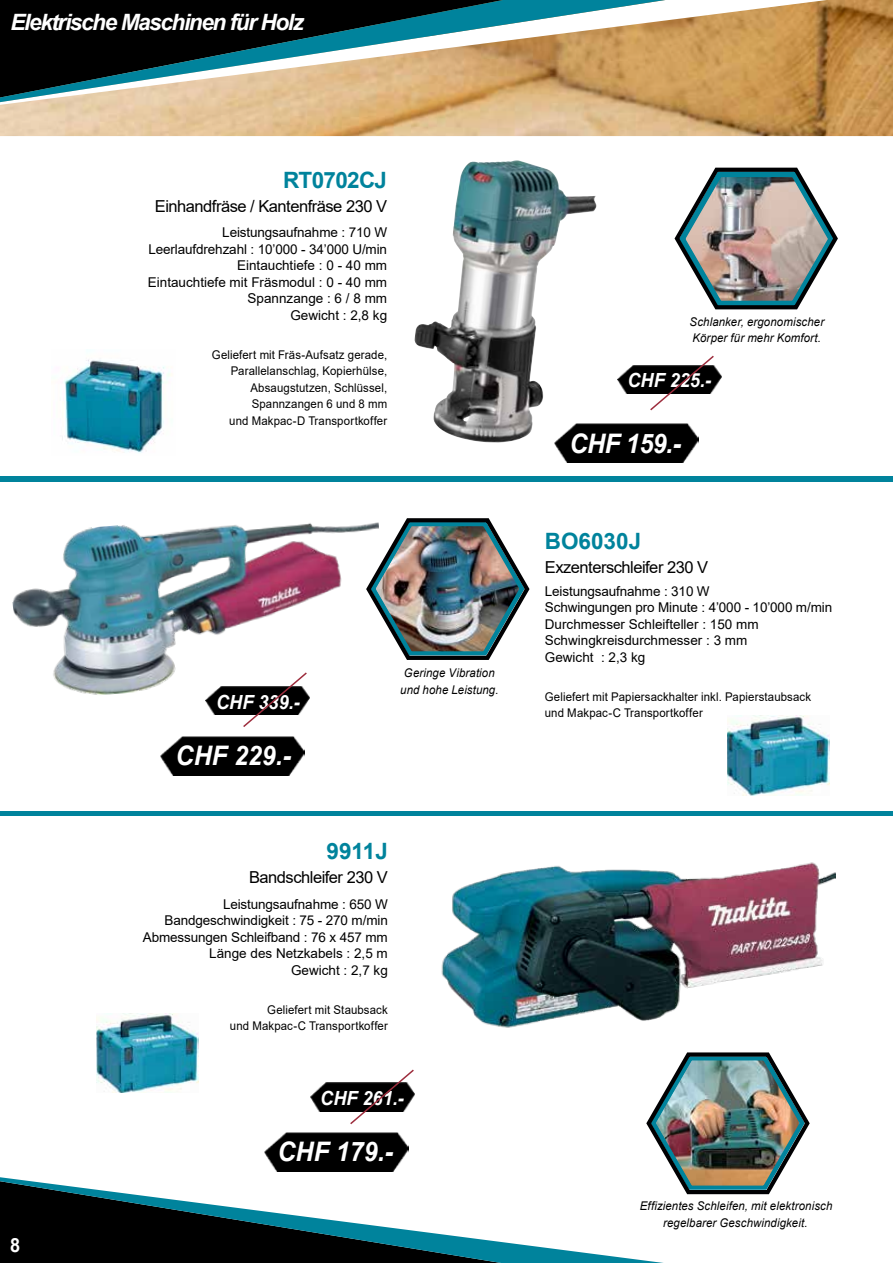
<style>
.page{position:relative;width:893px;height:1263px;background:#fff}
.page>*{position:absolute;margin:0;border:0;box-sizing:border-box;transform-origin:0 0}
.t1{font:italic 700 26.85px "Arial";color:#fff;scale:.93 1}
.t2{font:italic 700 22.5px "Arial";letter-spacing:-.06em;color:#fff}
.t3{font:700 22.5px "Arial";color:#00839c}
.t4{font:700 22.5px "Arial";letter-spacing:-.03em;color:#00839c}
.t5{font:italic 700 19.5px "Arial";color:#fff;scale:.93 1}
.t6{font:700 19.5px "Arial";color:#fff;scale:.93 1}
.t7{font:16.5px "Arial";letter-spacing:-.03em;color:#000}
.t8{font:13.5px/16.5px "Arial";letter-spacing:-.01em;color:#000;text-align:right}
.t9{font:12px/16.5px "Arial";letter-spacing:.01em;color:#000;text-align:right;scale:.95 1}
.t10{font:italic 12px/16.5px "Arial";letter-spacing:.01em;color:#000;text-align:center;scale:.95 1}
</style>
<div class="page">
<img style="left:0;top:0;width:893px;height:136px">
<div style="left:0;top:476px;width:893px;height:6px;background:#00839c"></div>
<hr style="left:0;top:811px;width:893px;height:4px;background:#00839c">
<svg style="left:0;top:0;width:827px;height:105px;background:#cfa367"></svg>
<svg style="left:0;top:0;width:665px;height:102px;background:#6e705f"></svg>
<svg style="left:0;top:1177px;width:663px;height:86px"></svg>
<img style="left:674px;top:167px;width:164px;height:143px">
<img style="left:390px;top:518px;width:140px;height:142px">
<img style="left:644px;top:1052px;width:166px;height:144px">
<img style="left:62px;top:349px;width:110px;height:104px">
<img style="left:414px;top:160px;width:183px;height:283px">
<img style="left:441px;top:862px;width:394px;height:166px">
<img style="left:12px;top:522px;width:378px;height:173px">
<img style="left:555px;top:423px;width:144px;height:39px">
<img style="left:618px;top:365px;width:104px;height:28px">
<img style="left:161px;top:736px;width:144px;height:39px">
<img style="left:205px;top:686px;width:105px;height:29px">
<img style="left:265px;top:1132px;width:144px;height:39px">
<img style="left:310px;top:1082px;width:39px;height:29px">
<svg style="left:648px;top:355px;width:67px;height:56px"></svg>
<svg style="left:242px;top:671px;width:66px;height:56px"></svg>
<svg style="left:349px;top:1069px;width:66px;height:56px"></svg>
<img style="left:727px;top:715px;width:102px;height:80px">
<img style="left:97px;top:1013px;width:102px;height:80px">
<h2 class="t2" style="left:11px;top:7px;width:295px">Elektrische Maschinen für Holz</h2>
<h3 class="t6" style="left:10px;top:1232px;width:12px">8</h3>
<h2 class="t4" style="left:283px;top:164px;width:106px">RT0702CJ</h2>
<p class="t7" style="left:155px;top:194px;width:234px">Einhandfräse / Kantenfräse 230 V</p>
<p class="t8" style="left:148px;top:224px;width:241px">Leistungsaufnahme : 710 W<br>Leerlaufdrehzahl : 10’000 - 34’000 U/min<br>Eintauchtiefe : 0 - 40 mm<br>Eintauchtiefe mit Fräsmodul : 0 - 40 mm<br>Spannzange : 6 / 8 mm<br>Gewicht : 2,8 kg</p>
<p class="t9" style="left:212px;top:346px;width:186px">Geliefert mit Fräs-Aufsatz gerade,<br>Parallelanschlag, Kopierhülse,<br>Absaugstutzen, Schlüssel,<br>Spannzangen 6 und 8 mm<br>und Makpac-D Transportkoffer</p>
<h3 class="t5" style="left:216px;top:689px;width:91px">CHF 339.-</h3>
<h1 class="t1" style="left:176px;top:738px;width:126px">CHF 229.-</h1>
<p class="t10" style="left:400px;top:665px;width:105px">Geringe Vibration und hohe Leistung.</p>
<h2 class="t3" style="left:327px;top:836px;width:63px">9911J</h2>
<p class="t7" style="left:249px;top:866px;width:140px">Bandschleifer 230 V</p>
<p class="t8" style="left:143px;top:896px;width:247px">Leistungsaufnahme : 650 W<br>Bandgeschwindigkeit : 75 - 270 m/min<br>Abmessungen Schleifband : 76 x 457 mm<br>Länge des Netzkabels : 2,5 m<br>Gewicht : 2,7 kg</p>
<p class="t9" style="left:230px;top:1001px;width:168px">Geliefert mit Staubsack<br>und Makpac-C Transportkoffer</p>
<h3 class="t5" style="left:320px;top:1085px;width:91px">CHF 261.-</h3>
<h1 class="t1" style="left:278px;top:1134px;width:126px">CHF 179.-</h1>
<p class="t10" style="left:689px;top:313px;width:143px;text-align:left">Schlanker, ergonomischer<br>Körper für mehr Komfort.</p>
<h3 class="t5" style="left:627px;top:367px;width:91px">CHF 225.-</h3>
<h1 class="t1" style="left:570px;top:426px;width:121px">CHF 159.-</h1>
<h2 class="t3" style="left:545px;top:525px;width:98px">BO6030J</h2>
<p class="t7" style="left:545px;top:556px;width:165px">Exzenterschleifer 230 V</p>
<p class="t8" style="left:545px;top:582px;width:289px;text-align:left">Leistungsaufnahme : 310 W<br>Schwingungen pro Minute : 4’000 - 10’000 m/min<br>Durchmesser Schleifteller : 150 mm<br>Schwingkreisdurchmesser : 3 mm<br>Gewicht : 2,3 kg</p>
<p class="t9" style="left:545px;top:688px;width:282px;text-align:left">Geliefert mit Papiersackhalter inkl. Papierstaubsack und Makpac-C Transportkoffer</p>
<p class="t10" style="left:640px;top:1198px;width:204px">Effizientes Schleifen, mit elektronisch regelbarer Geschwindigkeit.</p>
</div>
